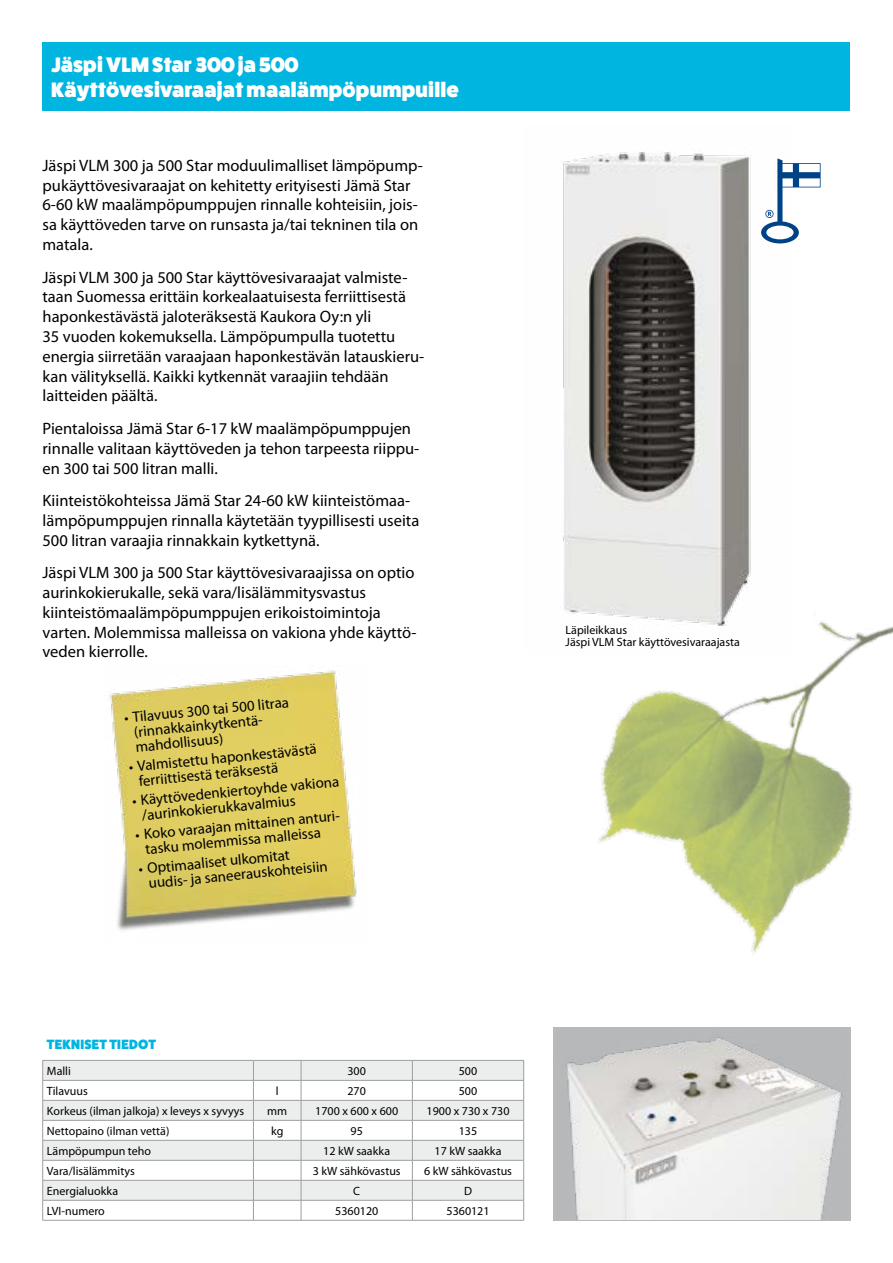
<style>
.page{position:relative;width:893px;height:1263px;background:#fff}
.page>*{position:absolute;margin:0;border:0;box-sizing:border-box;transform-origin:0 0}
.t1{font:800 21px/25.2px "Fat Frank";letter-spacing:.01em;color:#fff}
.t2{font:16.5px/19.8px "Myriad Pro";color:#000}
.t3{font:15px/14.9px "Myriad Pro";color:#000}
.t4{font:800 13.5px "Fat Frank";letter-spacing:.02em;color:#00b5e0}
.t5{font:12px/12px "Myriad Pro";color:#000}
</style>
<div class="page">
<div style="left:553px;top:1027px;width:297px;height:193px;background:#b7b9ba"></div>
<img style="left:598px;top:621px;width:295px;height:332px">
<div style="left:43px;top:43px;width:807px;height:68px;background:#00b5e0"></div>
<svg style="left:42px;top:1060px;width:482px;height:160px"></svg>
<hr style="left:43px;top:1220px;width:210px;height:1px;background:#9c9e9f">
<hr style="left:253px;top:1220px;width:48px;height:1px;background:#9c9e9f">
<hr style="left:301px;top:1220px;width:111px;height:1px;background:#9c9e9f">
<hr style="left:412px;top:1220px;width:112px;height:1px;background:#9c9e9f">
<img style="left:563px;top:152px;width:228px;height:501px">
<svg style="left:761px;top:158px;width:60px;height:85px"></svg>
<img style="left:109px;top:670px;width:248px;height:261px">
<img style="left:567px;top:1037px;width:275px;height:183px">
<p class="t1" style="left:51px;top:52px;width:409px">Jäspi VLM Star 300 ja 500<br>Käyttövesivaraajat maalämpöpumpuille</p>
<p class="t2" style="left:43px;top:155px;width:382px">Jäspi VLM 300 ja 500 Star moduulimalliset lämpöpump&shy;pukäyttövesivaraajat on kehitetty erityisesti Jämä Star 6-60 kW maalämpöpumppujen rinnalle kohteisiin, jois&shy;sa käyttöveden tarve on runsasta ja/tai tekninen tila on matala.</p>
<p class="t2" style="left:43px;top:267px;width:383px">Jäspi VLM 300 ja 500 Star käyttövesivaraajat valmiste&shy;taan Suomessa erittäin korkealaatuisesta ferriittisestä haponkestävästä jaloteräksestä Kaukora Oy:n yli<br>35 vuoden kokemuksella. Lämpöpumpulla tuotettu energia siirretään varaajaan haponkestävän latauskieru&shy;kan välityksellä. Kaikki kytkennät varaajiin tehdään laitteiden päältä.</p>
<p class="t2" style="left:43px;top:418px;width:378px">Pientaloissa Jämä Star 6-17 kW maalämpöpumppujen rinnalle valitaan käyttöveden ja tehon tarpeesta riippu&shy;en 300 tai 500 litran malli.</p>
<p class="t2" style="left:43px;top:490px;width:378px">Kiinteistökohteissa Jämä Star 24-60 kW kiinteistömaa&shy;lämpöpumppujen rinnalla käytetään tyypillisesti useita<br>500 litran varaajia rinnakkain kytkettynä.</p>
<p class="t2" style="left:43px;top:562px;width:375px">Jäspi VLM 300 ja 500 Star käyttövesivaraajissa on optio aurinkokierukalle, sekä vara/lisälämmitysvastus kiinteistömaalämpöpumppujen erikoistoimintoja varten. Molemmissa malleissa on vakiona yhde käyttö&shy;veden kierrolle.</p>
<p class="t3" style="left:132px;top:710px;width:159px;text-indent:-8px;rotate:-6deg">• Tilavuus 300 tai 500 litraa (rinnakkainkytkentä&shy;mahdollisuus)</p>
<p class="t3" style="left:137px;top:759px;width:182px;text-indent:-8px;rotate:-6deg">• Valmistettu haponkestävästä ferriittisestä teräksestä</p>
<p class="t3" style="left:140px;top:793px;width:201px;text-indent:-8px;rotate:-6deg">• Käyttövedenkiertoyhde vakiona /aurinkokierukkavalmius</p>
<p class="t3" style="left:143px;top:827px;width:201px;text-indent:-8px;rotate:-6deg">• Koko varaajan mittainen anturi&shy;tasku molemmissa malleissa</p>
<p class="t3" style="left:146px;top:861px;width:181px;line-height:15.3px;text-indent:-8px;rotate:-6deg">• Optimaaliset ulkomitat uudis- ja saneerauskohteisiin</p>
<p class="t5" style="left:566px;top:624px;width:176px">Läpileikkaus<br>Jäspi VLM Star käyttövesivaraajasta</p>
<p class="t4" style="left:47px;top:1036px;width:111px">TEKNISET TIEDOT</p>
<p class="t5" style="left:47px;top:1065px;width:25px">Malli</p>
<p class="t5" style="left:347px;top:1065px;width:20px">300</p>
<p class="t5" style="left:459px;top:1065px;width:20px">500</p>
<p class="t5" style="left:47px;top:1085px;width:42px">Tilavuus</p>
<p class="t5" style="left:276px;top:1085px;width:4px">l</p>
<p class="t5" style="left:347px;top:1085px;width:20px">270</p>
<p class="t5" style="left:459px;top:1085px;width:20px">500</p>
<p class="t5" style="left:47px;top:1104px;width:199px">Korkeus (ilman jalkoja) x leveys x syvyys</p>
<p class="t5" style="left:267px;top:1104px;width:22px">mm</p>
<p class="t5" style="left:315px;top:1104px;width:84px">1700 x 600 x 600</p>
<p class="t5" style="left:427px;top:1104px;width:84px">1900 x 730 x 730</p>
<p class="t5" style="left:47px;top:1124px;width:124px">Nettopaino (ilman vettä)</p>
<p class="t5" style="left:271px;top:1124px;width:14px">kg</p>
<p class="t5" style="left:351px;top:1124px;width:14px">95</p>
<p class="t5" style="left:459px;top:1124px;width:20px">135</p>
<p class="t5" style="left:47px;top:1144px;width:106px">Lämpöpumpun teho</p>
<p class="t5" style="left:323px;top:1144px;width:68px">12 kW saakka</p>
<p class="t5" style="left:435px;top:1144px;width:68px">17 kW saakka</p>
<p class="t5" style="left:47px;top:1164px;width:89px">Vara/lisälämmitys</p>
<p class="t5" style="left:313px;top:1164px;width:89px">3 kW sähkövastus</p>
<p class="t5" style="left:424px;top:1164px;width:89px">6 kW sähkövastus</p>
<p class="t5" style="left:47px;top:1184px;width:73px">Energialuokka</p>
<p class="t5" style="left:353px;top:1184px;width:8px">C</p>
<p class="t5" style="left:464px;top:1184px;width:9px">D</p>
<p class="t5" style="left:47px;top:1204px;width:59px">LVI-numero</p>
<p class="t5" style="left:335px;top:1204px;width:45px">5360120</p>
<p class="t5" style="left:446px;top:1204px;width:45px">5360121</p>
</div>
